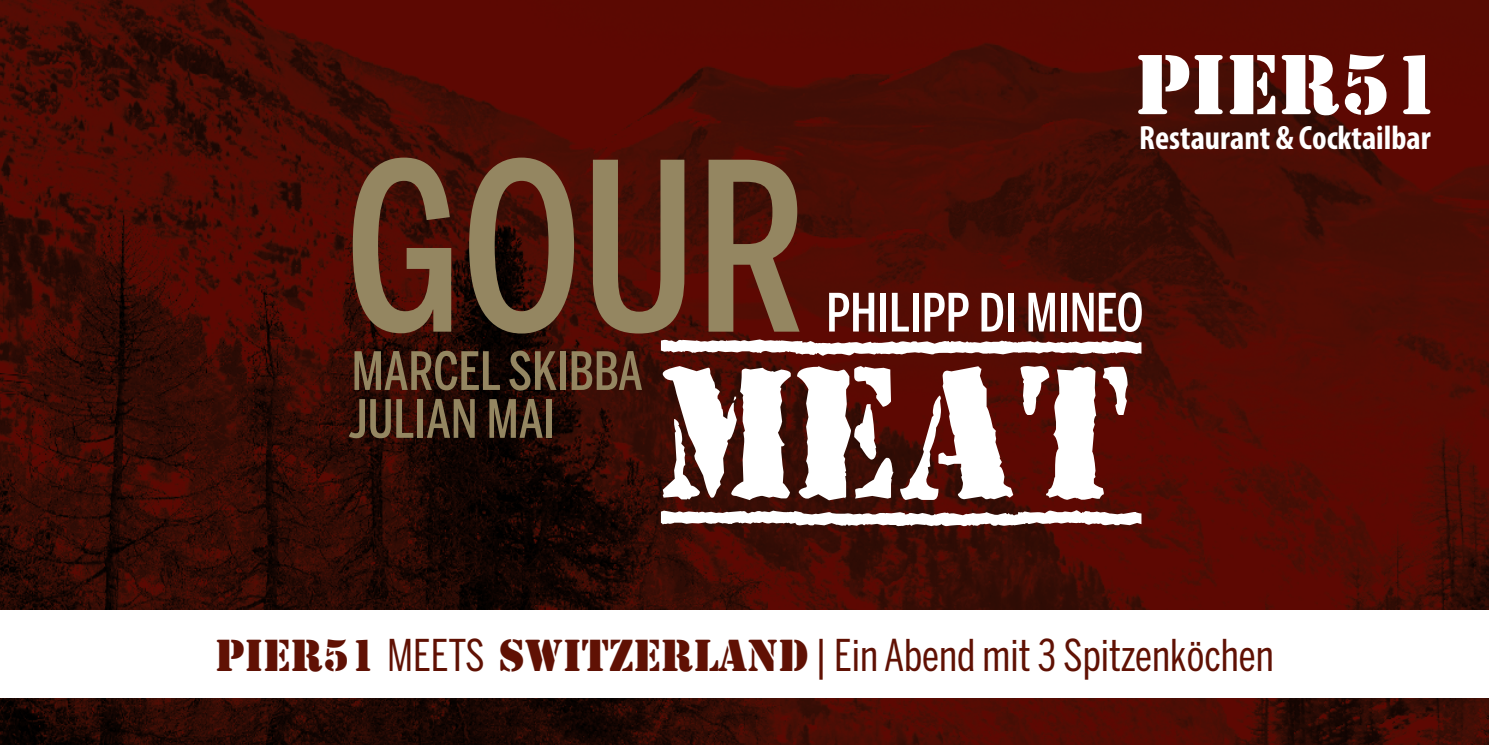
<style>
.page{position:relative;width:1489px;height:745px;background:#fff}
.page>*{position:absolute;margin:0;border:0;box-sizing:border-box;transform-origin:0 0}
.t1{font:500 232px "Benton Sans Comp";color:#948661}
.t2{font:191px "Top Secret";color:#fff;scale:.94 1}
.t3{font:88.75px "Stencil";color:#fff}
.t4{font:500 52.25px/47.8px "Benton Sans Comp";color:#948661}
.t5{font:500 52.25px "Benton Sans Comp";color:#fff}
.t6{font:43.5px "Benton Sans Comp";color:#601104}
.t7{font:700 condensed 33.75px "Myriad Pro";color:#fff}
.s1{font-family:"Stencil";font-size:46.5px}
</style>
<div class="page">
<img style="left:0;top:0;width:1488px;height:744px">
<div style="left:0;top:609px;width:1488px;height:88px;background:#fff"></div>
<h3 class="t3" style="left:1134px;top:33px;width:309px">PIER51</h3>
<p class="t7" style="left:1139px;top:117px;width:293px">Restaurant &amp; Cocktailbar</p>
<h1 class="t1" style="left:345px;top:113px;width:462px">GOUR</h1>
<p class="t4" style="left:348px;top:347px;width:296px">MARCEL SKIBBA<br>JULIAN MAI</p>
<p class="t5" style="left:826px;top:282px;width:318px">PHILIPP DI MINEO</p>
<h2 class="t2" style="left:662px;top:332px;width:508px">MEAT</h2>
<p class="t6" style="left:215px;top:629px;width:1060px"><span class="s1">PIER51</span> MEETS <span class="s1">SWITZERLAND</span> | Ein Abend mit 3 Spitzenköchen</p>
</div>
